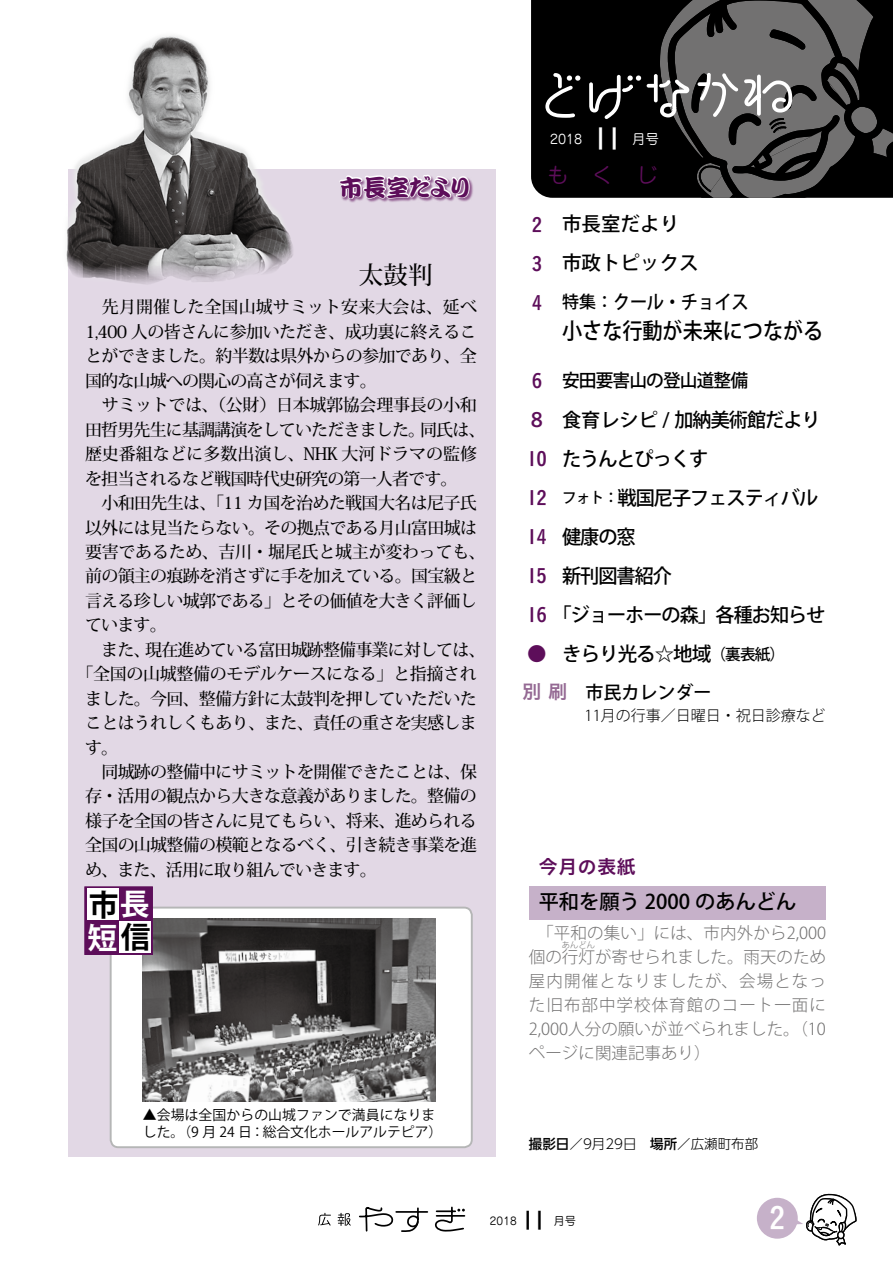
<style>
.page{position:relative;width:893px;height:1263px;background:#fff}
.page>*{position:absolute;margin:0;border:0;box-sizing:border-box;transform-origin:0 0}
.t1{font:30px "Koburina Go Std W3";color:#fff;scale:1.27 1}
.t2{font:30px "Koburina Go Std W6";color:#fff}
.t3{font:700 29.7px "Koz Go Pro";color:#fff}
.t4{font:700 29.7px "Koz Go Pro";color:#000}
.t5{font:25.5px "Koburina Go Std W3";color:#000;scale:1.27 1}
.t6{font:500 24.45px "Koz Min Pro";color:#000}
.t7{font:23.4px "DF Kan Tei Ryu XB WING RKSJ H";color:#5d0e5a}
.t8{font:500 22.35px "Koz Go Pro";color:#000;scale:.9 1}
.t9{font:21.3px "Jun 201 Pro";color:#5d0e5a}
.t10{font:500 20.25px "Koz Go Pro";color:#000}
.t11{font:500 19.5px/39px "Koz Go Pro";letter-spacing:-.05em;color:#000}
.t12{font:19.5px/39px "Koburina Go Std W6";color:#5d0e5a;text-align:justify}
.t13{font:500 19.5px/39px "Koz Go Pro";color:#000}
.t14{font:19.5px "Koburina Go Std W6";color:#946993}
.t15{font:500 19.2px "Koz Go Pro";letter-spacing:-.02em;color:#000;scale:.9 1}
.t16{font:500 18px "Koz Go Pro";letter-spacing:-.05em;color:#000}
.t17{font:500 18px "Koz Go Pro";color:#000}
.t18{font:500 16.95px/24.5px "Koz Min Pro";letter-spacing:-.04em;color:#000}
.t19{font:500 16.95px "Koz Min Pro";letter-spacing:-.015em;color:#000}
.t20{font:500 16.95px "Koz Min Pro";letter-spacing:-.02em;color:#000}
.t21{font:500 16.95px "Koz Min Pro";letter-spacing:.005em;color:#000}
.t22{font:500 16.95px "Koz Go Pro";color:#000}
.t23{font:300 16.5px/24px "Koz Go Pro";color:#727171}
.t24{font:500 15.6px "Koz Go Pro";color:#000}
.t25{font:300 15px "Koz Go Pro";color:#000}
.t26{font:500 14.85px "Koz Go Pro";color:#000}
.t27{font:13.8px/17px "Koz Go Pro";letter-spacing:.01em;color:#000}
.t28{font:300 13.5px "UD Shin Go Pro";color:#000}
.t29{font:13.5px "Jun 201 Pro";color:#fff}
.t30{font:12.9px "Jun 201 Pro";color:#fff}
.t31{font:11.1px "Jun 201 Pro";color:#000}
.t32{font:10.65px "Jun 201 Pro";color:#000}
.t33{font:300 8.25px "Koz Go Pro";color:#727171}
.s1{color:#fff}
.s2{color:#000}
.s3{font-size:19.2px}
.s4{font-family:"Koburina Go Std W6";font-weight:400;color:#5d0e5a}
.s5{font-weight:500}
</style>
<div class="page">
<div style="left:757px;top:1198px;width:41px;height:41px;background:#c6b1c9;border-radius:50%"></div>
<svg style="left:794px;top:1193px;width:63px;height:53px"></svg>
<svg style="left:318px;top:1213px;width:13px;height:12px"></svg>
<svg style="left:359px;top:1206px;width:107px;height:26px"></svg>
<svg style="left:338px;top:1213px;width:13px;height:13px"></svg>
<div style="left:531px;top:0;width:116px;height:198px;background:#000"></div>
<svg style="left:545px;top:73px;width:35px;height:45px"></svg>
<svg style="left:589px;top:75px;width:52px;height:44px"></svg>
<svg style="left:647px;top:0;width:246px;height:198px;background:#434242"></svg>
<div style="left:68px;top:169px;width:427px;height:988px;background:#e2d8e5"></div>
<div style="left:529px;top:886px;width:297px;height:33px;background:#c6b1c9"></div>
<div style="left:111px;top:907px;width:361px;height:240px;background:#fff;border-radius:8px"></div>
<div style="left:110px;top:907px;width:363px;height:241px;border:2px solid #b5b6b6;border-radius:8px"></div>
<img style="left:142px;top:918px;width:294px;height:183px">
<div style="left:85px;top:887px;width:68px;height:68px;background:#5d0e5a"></div>
<div style="left:119px;top:921px;width:32px;height:32px;background:#fff"></div>
<div style="left:87px;top:888px;width:32px;height:32px;background:#fff"></div>
<img style="left:66px;top:35px;width:227px;height:249px">
<div style="left:340px;top:175px;width:134px;height:28px;background:#5d0e5a;opacity:.6"></div>
<svg style="left:339px;top:175px;width:132px;height:25px"></svg>
<h3 class="t7" style="left:339px;top:175px;width:132px">市長室だより</h3>
<h3 class="t6" style="left:359px;top:258px;width:75px">太鼓判</h3>
<p class="t21" style="left:102px;top:295px;width:377px">先月開催した全国山城サミット安来大会は、延べ</p>
<p class="t18" style="left:85px;top:319px;width:393px">1,400 人の皆さんに参加いただき、成功裏に終えるこ</p>
<p class="t18" style="left:85px;top:343px;width:393px">とができました。約半数は県外からの参加であり、全</p>
<p class="t18" style="left:85px;top:368px;width:293px">国的な山城への関心の高さが伺えます。</p>
<p class="t19" style="left:85px;top:393px;width:393px">　サミットでは、（公財）日本城郭協会理事長の小和</p>
<p class="t18" style="left:420px;top:417px;width:67px">同氏は、</p>
<p class="t18" style="left:85px;top:417px;width:402px">田哲男先生に基調講演をしていただきました。<br>歴史番組などに多数出演し、NHK 大河ドラマの監修を担当されるなど戦国時代史研究の第一人者です。<br>　小和田先生は、「11 カ国を治めた戦国大名は尼子氏以外には見当たらない。その拠点である月山富田城は要害であるため、吉川・堀尾氏と城主が変わっても、前の領主の痕跡を消さずに手を加えている。国宝級と言える珍しい城郭である」とその価値を大きく評価しています。</p>
<p class="t18" style="left:145px;top:637px;width:342px">現在進めている富田城跡整備事業に対しては、</p>
<p class="t18" style="left:85px;top:637px;width:67px">　また、</p>
<p class="t20" style="left:77px;top:662px;width:402px">「全国の山城整備のモデルケースになる」と指摘され</p>
<p class="t18" style="left:85px;top:685px;width:393px">ました。今回、整備方針に太鼓判を押していただいた</p>
<p class="t18" style="left:85px;top:710px;width:393px">ことはうれしくもあり、また、責任の重さを実感しま</p>
<p class="t18" style="left:85px;top:734px;width:35px">す。</p>
<p class="t18" style="left:85px;top:759px;width:393px">　同城跡の整備中にサミットを開催できたことは、保</p>
<p class="t18" style="left:85px;top:783px;width:393px">存・活用の観点から大きな意義がありました。整備の</p>
<p class="t18" style="left:85px;top:808px;width:393px">様子を全国の皆さんに見てもらい、将来、進められる</p>
<p class="t18" style="left:85px;top:832px;width:393px">全国の山城整備の模範となるべく、引き続き事業を進</p>
<p class="t18" style="left:85px;top:857px;width:293px">め、また、活用に取り組んでいきます。</p>
<h2 class="t4" style="left:89px;top:885px;width:61px">市<span class="s1">長</span></h2>
<h2 class="t3" style="left:88px;top:919px;width:64px">短<span class="s2">信</span></h2>
<p class="t27" style="left:143px;top:1107px;width:301px">▲会場は全国からの山城ファンで満員になりました。（9 月 24 日：総合文化ホールアルテピア(</p>
<h1 class="t1" style="left:591px;top:116px;width:27px">11</h1>
<p class="t29" style="left:632px;top:128px;width:28px">月号</p>
<p class="t30" style="left:550px;top:129px;width:34px">2018</p>
<p class="t9" style="left:547px;top:159px;width:112px">もくじ</p>
<p class="t13" style="left:562px;top:206px;width:138px">市長室だより市政トピックス</p>
<p class="t15" style="left:613px;top:290px;width:152px">クール・チョイス</p>
<p class="t12" style="left:532px;top:206px;width:11px">2<br>3<br>4</p>
<p class="t22" style="left:562px;top:291px;width:53px">特集：</p>
<h3 class="t8" style="left:562px;top:316px;width:292px">小さな行動が未来につながる</h3>
<p class="t16" style="left:562px;top:369px;width:187px">安田要害山の登山道整備</p>
<p class="t11" style="left:562px;top:401px;width:260px"><span class="s3">食育レシピ /</span> 加納美術館だよりたうんとぴっくす</p>
<p class="t11" style="left:618px;top:479px;width:202px">戦国尼子フェスティバル</p>
<p class="t12" style="left:527px;top:362px;width:21px;text-align:left">6<br>８<br>10<br>12<br>14<br>15</p>
<p class="t11" style="left:527px;top:596px;width:300px"><span class="s4">16</span> 「ジョーホーの森」各種お知らせ</p>
<p class="t12" style="left:527px;top:635px;width:21px">●</p>
<p class="t17" style="left:586px;top:681px;width:127px">市民カレンダー</p>
<p class="t26" style="left:562px;top:488px;width:58px">フォト：</p>
<p class="t11" style="left:562px;top:518px;width:111px">健康の窓<br>新刊図書紹介</p>
<p class="t11" style="left:562px;top:635px;width:151px">きらり光る☆地域</p>
<p class="t24" style="left:710px;top:644px;width:76px">（裏表紙(</p>
<p class="t14" style="left:522px;top:677px;width:47px">別刷</p>
<p class="t25" style="left:585px;top:706px;width:243px">11月の行事／日曜日・祝日診療など</p>
<p class="t12" style="left:539px;top:847px;width:99px">今月の表紙</p>
<p class="t10" style="left:539px;top:889px;width:259px">平和を願う 2000 のあんどん</p>
<p class="t23" style="left:529px;top:921px;width:298px">　「平和の集い」には、市内外から2,000個の行灯が寄せられました。雨天のため</p>
<p class="t33" style="left:562px;top:939px;width:34px">あんどん</p>
<p class="t23" style="left:529px;top:969px;width:299px;text-align:justify">屋内開催となりましたが、会場となった旧布部中学校体育館のコート一面に2,000人分の願いが並べられました )。 10ページに関連記事あり(</p>
<p class="t28" style="left:529px;top:1133px;width:109px"><span class="s5">撮影日</span>／9月29日</p>
<p class="t28" style="left:650px;top:1133px;width:109px"><span class="s5">場所</span>／広瀬町布部</p>
<p class="t32" style="left:490px;top:1212px;width:28px">2018</p>
<h3 class="t5" style="left:520px;top:1201px;width:23px">11</h3>
<p class="t31" style="left:553px;top:1212px;width:24px">月号</p>
<h1 class="t2" style="left:770px;top:1194px;width:16px">2</h1>
</div>
